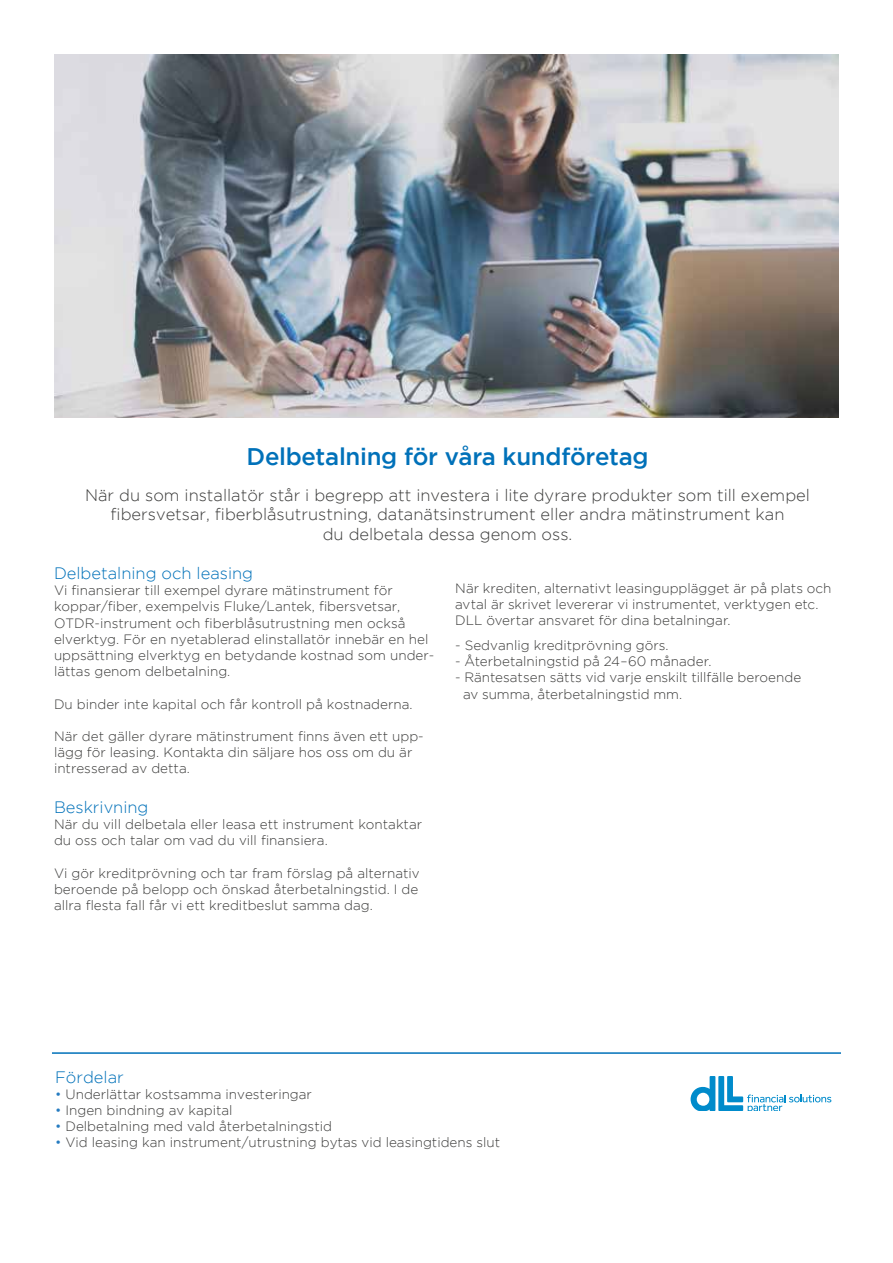
<style>
.page{position:relative;width:893px;height:1263px;background:#fff}
.page>*{position:absolute;margin:0;border:0;box-sizing:border-box;transform-origin:0 0}
.t1{font:500 24px "Gotham";letter-spacing:-.015em;color:#0071b9}
.t2{font:300 16.5px/19.8px "Gotham";color:#3c3c3b;text-align:center}
.t3{font:300 16.5px "Gotham";color:#0071b9}
.t4{font:300 13.5px/16.2px "Gotham";color:#3c3c3b}
.s1{color:#267cc1}
</style>
<div class="page">
<img style="left:54px;top:54px;width:785px;height:364px">
<hr style="left:52px;top:1052px;width:789px;height:2px;background:#0071b9">
<svg style="left:691px;top:1076px;width:140px;height:35px"></svg>
<h1 class="t1" style="left:246px;top:443px;width:404px">Delbetalning för våra kundföretag</h1>
<p class="t2" style="left:85px;top:485px;width:726px">När du som installatör står i begrepp att investera i lite dyrare produkter som till exempel fibersvetsar, fiberblåsutrustning, datanätsinstrument eller andra mätinstrument kan<br>du delbetala dessa genom oss.</p>
<p class="t3" style="left:54px;top:564px;width:201px">Delbetalning och leasing</p>
<p class="t4" style="left:54px;top:582px;width:382px">Vi finansierar till exempel dyrare mätinstrument för koppar/fiber, exempelvis Fluke/Lantek, fibersvetsar, OTDR-instrument och fiberblåsutrustning men också elverktyg. För en nyetablerad elinstallatör innebär en hel uppsättning elverktyg en betydande kostnad som under&shy;lättas genom delbetalning.</p>
<p class="t4" style="left:54px;top:695px;width:360px">Du binder inte kapital och får kontroll på kostnaderna.</p>
<p class="t4" style="left:54px;top:728px;width:371px">När det gäller dyrare mätinstrument finns även ett upp&shy;lägg för leasing. Kontakta din säljare hos oss om du är intresserad av detta.</p>
<p class="t3" style="left:54px;top:798px;width:96px">Beskrivning</p>
<p class="t4" style="left:54px;top:816px;width:370px">När du vill delbetala eller leasa ett instrument kontaktar du oss och talar om vad du vill finansiera.</p>
<p class="t4" style="left:54px;top:865px;width:367px;text-align:justify">Vi gör kreditprövning och tar fram förslag på alternativ beroende på belopp och önskad återbetalningstid. I de allra flesta fall får vi ett kreditbeslut samma dag.</p>
<p class="t4" style="left:455px;top:580px;width:378px">När krediten, alternativt leasingupplägget är på plats och avtal är skrivet levererar vi instrumentet, verktygen etc.<br>DLL övertar ansvaret för dina betalningar.</p>
<p class="t4" style="left:455px;top:637px;width:215px">- Sedvanlig kreditprövning görs.</p>
<p class="t4" style="left:455px;top:653px;width:258px">- Återbetalningstid på 24–60 månader.</p>
<p class="t4" style="left:463px;top:669px;width:340px;text-indent:-8px">- Räntesatsen sätts vid varje enskilt tillfälle beroende av summa, återbetalningstid mm.</p>
<p class="t3" style="left:55px;top:1068px;width:70px">Fördelar</p>
<p class="t4" style="left:55px;top:1086px;width:258px"><span class="s1">•</span> Underlättar kostsamma investeringar</p>
<p class="t4" style="left:55px;top:1102px;width:179px"><span class="s1">•</span> Ingen bindning av kapital</p>
<p class="t4" style="left:55px;top:1118px;width:278px"><span class="s1">•</span> Delbetalning med vald återbetalningstid</p>
<p class="t4" style="left:55px;top:1134px;width:447px"><span class="s1">•</span> Vid leasing kan instrument/utrustning bytas vid leasingtidens slut</p>
</div>
